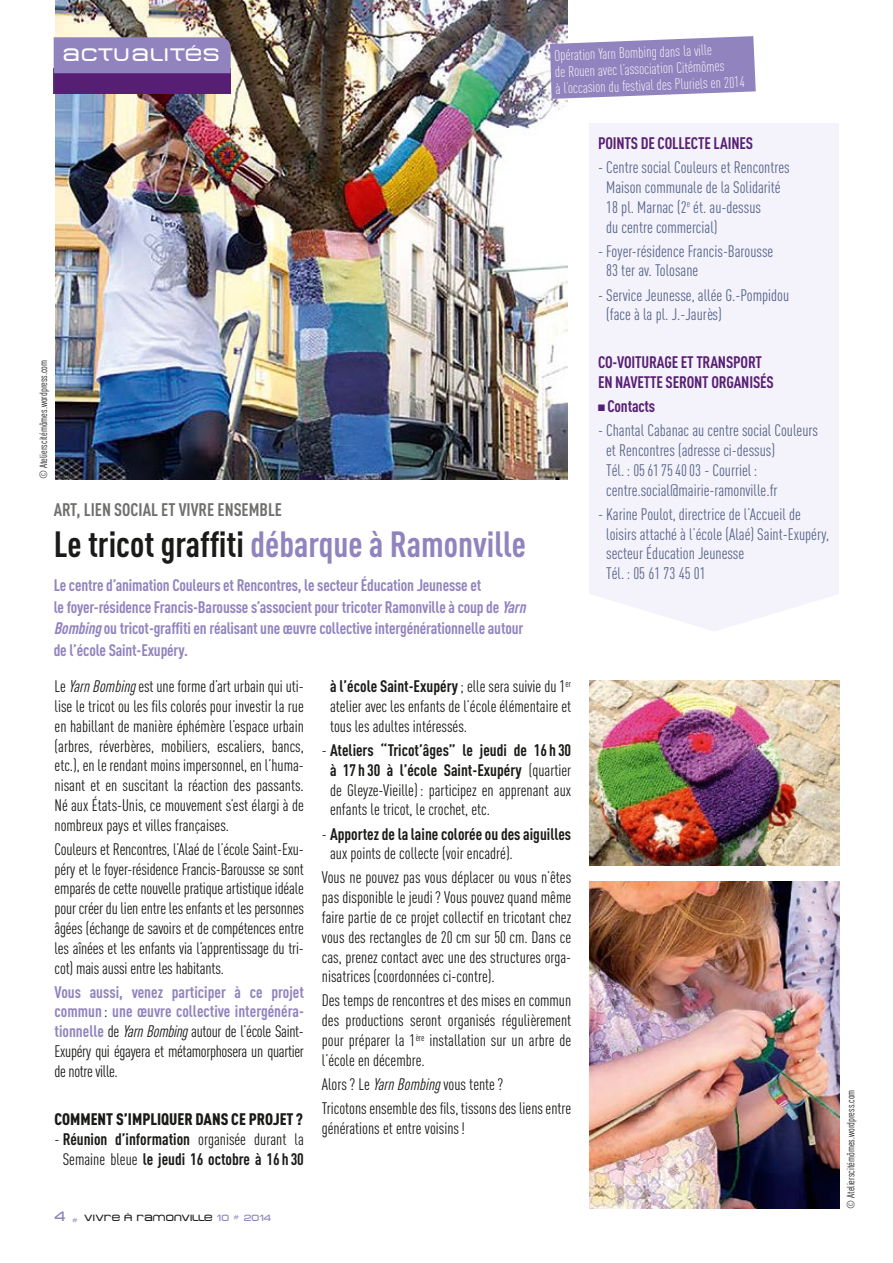
<style>
.page{position:relative;width:893px;height:1263px;background:#fff}
.page>*{position:absolute;margin:0;border:0;box-sizing:border-box;transform-origin:0 0}
.t1{font:700 36px "DIN Cond";color:#9184be}
.t2{font:700 18px "DIN Cond";color:#6f6f6e}
.t3{font:18px "Metro DF";letter-spacing:.07em;color:#fff}
.t4{font:16.5px/19.8px "DIN Cond";color:#1a1a18;text-align:justify}
.t5{font:16.5px/19.8px "DIN Cond";color:#57668c}
.t6{font:700 16.5px/21.6px "DIN Cond";letter-spacing:-.01em;color:#9184be}
.t7{font:700 16.5px/19.8px "DIN Cond";color:#1a1a18;text-align:center}
.t8{font:700 16.5px/19.8px "DIN Cond";letter-spacing:-.01em;color:#571f74}
.t9{font:300 15px/16.5px "DIN Cond";color:#fff}
.t10{font:10.5px "DIN Cond";color:#1a1a18}
.t11{font:9px "Metro DF";color:#1a1a18}
.s1{color:#1a1a18}
.s2{font-style:italic}
.s3{font-family:"Monotype Sorts";font-weight:400;font-size:9px}
.s4{font-weight:700;color:#9184be}
.s5{font-weight:900}
.s6{font-weight:400}
.s7{font-size:13.5px;color:#9184be}
.s8{color:#9184be}
.s9{font-weight:700}
</style>
<div class="page">
<img style="left:589px;top:680px;width:250px;height:185px">
<div style="left:589px;top:123px;width:250px;height:471px;background:#f4f2fa"></div>
<svg style="left:592px;top:594px;width:245px;height:37px"></svg>
<img style="left:55px;top:0;width:513px;height:479px">
<svg style="left:54px;top:37px;width:177px;height:57px;background:#7c5fa2"></svg>
<img style="left:589px;top:881px;width:250px;height:328px">
<svg style="left:550px;top:36px;width:206px;height:63px;background:#9f93c6"></svg>
<p class="t3" style="left:63px;top:44px;width:158px">ACTUALITÉS</p>
<p class="t10" style="left:37px;top:479px;width:121px;rotate:-90deg">© Atelierscitémômes.wordpress.com</p>
<p class="t2" style="left:54px;top:499px;width:230px">ART, LIEN SOCIAL ET VIVRE ENSEMBLE</p>
<h1 class="t1" style="left:54px;top:522px;width:474px"><span class="s1">Le tricot graffiti</span> débarque à Ramonville</h1>
<p class="t6" style="left:54px;top:574px;width:477px">Le centre d’animation Couleurs et Rencontres, le secteur Éducation Jeunesse et<br>le foyer-résidence Francis-Barousse s’associent pour tricoter Ramonville à coup de <span class="s2">Yarn Bombing</span>ou tricot-graffiti en réalisant une œuvre collective intergénérationnelle autour de l’école Saint-Exupéry.</p>
<p class="t9" style="left:554px;top:47px;width:191px;rotate:-2deg">Opération Yarn Bombing dans la ville<br>de Rouen avec l’association Citémômes<br>à l’occasion du festival des Pluriels en 2014</p>
<p class="t8" style="left:598px;top:133px;width:157px">POINTS DE COLLECTE LAINES</p>
<p class="t5" style="left:606px;top:157px;width:185px;text-indent:-8px">- Centre social Couleurs et Rencontres<br>Maison communale de la Solidarité<br>18 pl. Marnac (2<sup>e</sup> ét. au-dessus<br>du centre commercial)</p>
<p class="t5" style="left:606px;top:241px;width:169px;text-indent:-8px">- Foyer-résidence Francis-Barousse<br>83 ter av. Tolosane</p>
<p class="t5" style="left:606px;top:285px;width:184px;text-indent:-8px">- Service Jeunesse, allée G.-Pompidou (face à la pl. J.-Jaurès)</p>
<p class="t8" style="left:598px;top:352px;width:177px">CO-VOITURAGE ET TRANSPORT<br>EN NAVETTE SERONT ORGANISÉS</p>
<p class="t8" style="left:598px;top:396px;width:59px"><span class="s3">n</span> Contacts</p>
<p class="t5" style="left:606px;top:420px;width:213px;text-indent:-8px">- Chantal Cabanac au centre social Couleurs et Rencontres (adresse ci-dessus)<br>Tél. : 0561754003 - Courriel : centre.social@mairie-ramonville.fr</p>
<p class="t5" style="left:606px;top:504px;width:224px;text-indent:-8px">- Karine Poulot, directrice de l’Accueil de loisirs attaché à l’école (Alaé) Saint-Exupéry, secteur Éducation Jeunesse<br>Tél. : 05 61 73 45 01</p>
<p class="t4" style="left:55px;top:676px;width:251px">Le <span class="s2">YarnBombing</span>est une forme d’art urbain qui uti&shy;lise le tricot ou les fils colorés pour investir la rue en habillant de manière éphémère l’espace urbain (arbres, réverbères, mobiliers, escaliers, bancs, etc.), en le rendant moins impersonnel, en l’huma&shy;nisant et en suscitant la réaction des passants.<br>Né aux États-Unis, ce mouvement s’est élargi à de nombreux pays et villes françaises.</p>
<p class="t4" style="left:55px;top:839px;width:251px">Couleurs et Rencontres, l’Alaé de l’école Saint-Exu&shy;péry et le foyer-résidence Francis-Barousse se sont emparés de cette nouvelle pratique artistique idéale pour créer du lien entre les enfants et les personnes âgées (échange de savoirs et de compétences entre les aînées et les enfants via l’apprentissage du tri&shy;cot) mais aussi entre les habitants.</p>
<p class="t4" style="left:55px;top:982px;width:251px"><span class="s4">Vous aussi, venez participer à ce projet commun</span> : <span class="s4">une œuvre collective intergénéra&shy;tionnelle</span> de <span class="s2">YarnBombing</span>autour de l’école Saint-Exupéry qui égayera et métamorphosera un quartier de notre ville.</p>
<p class="t7" style="left:55px;top:1109px;width:251px"><span class="s5">COMMENT S’IMPLIQUER DANS CE PROJET ? </span><span class="s6">−</span> Réunion d’information <span class="s6">organisée durant la<br>Semaine bleue</span> le jeudi 16 octobre à 16 h 30</p>
<p class="t11" style="left:54px;top:1213px;width:219px"><span class="s7">4</span> <span class="s8">#</span> VIVRE À RAMONVILLE <span class="s8">10 # 2014</span></p>
<p class="t4" style="left:330px;top:676px;width:243px"><span class="s9">à l’école Saint-Exupéry</span>; elle sera suivie du 1<sup>er </sup>atelier avec les enfants de l’école élémentaire et tous les adultes intéressés.</p>
<p class="t4" style="left:330px;top:740px;width:243px;text-indent:-8px">− <span class="s9">Ateliers “Tricot’âges” le jeudi de 16 h 30 à 17 h 30 à l’école Saint-Exupéry</span> (quartier de Gleyze-Vieille) : participez en apprenant aux enfants le tricot, le crochet, etc.</p>
<p class="t7" style="left:330px;top:823px;width:243px;text-align:left;text-indent:-8px"><span class="s6">−</span> Apportez de la laine colorée ou des aiguilles <span class="s6">aux points de collecte (voir encadré).</span></p>
<p class="t4" style="left:322px;top:867px;width:251px">Vous ne pouvez pas vous déplacer ou vous n’êtes pas disponible le jeudi? Vous pouvez quand même faire partie de ce projet collectif en tricotant chez vous des rectangles de 20 cm sur 50 cm. Dans ce cas, prenez contact avec une des structures orga&shy;nisatrices (coordonnées ci-contre).</p>
<p class="t4" style="left:322px;top:990px;width:251px">Des temps de rencontres et des mises en commun des productions seront organisés régulièrement pour préparer la 1<sup>ère</sup> installation sur un arbre de l’école en décembre.</p>
<p class="t4" style="left:322px;top:1072px;width:251px;line-height:24px">Alors? Le <span class="s2">YarnBombing</span>vous tente?<br>Tricotons ensemble des fils, tissons des liens entre</p>
<p class="t4" style="left:322px;top:1118px;width:144px">générations et entre voisins!</p>
<p class="t10" style="left:845px;top:1209px;width:121px;rotate:-90deg">© Atelierscitémômes.wordpress.com</p>
</div>
